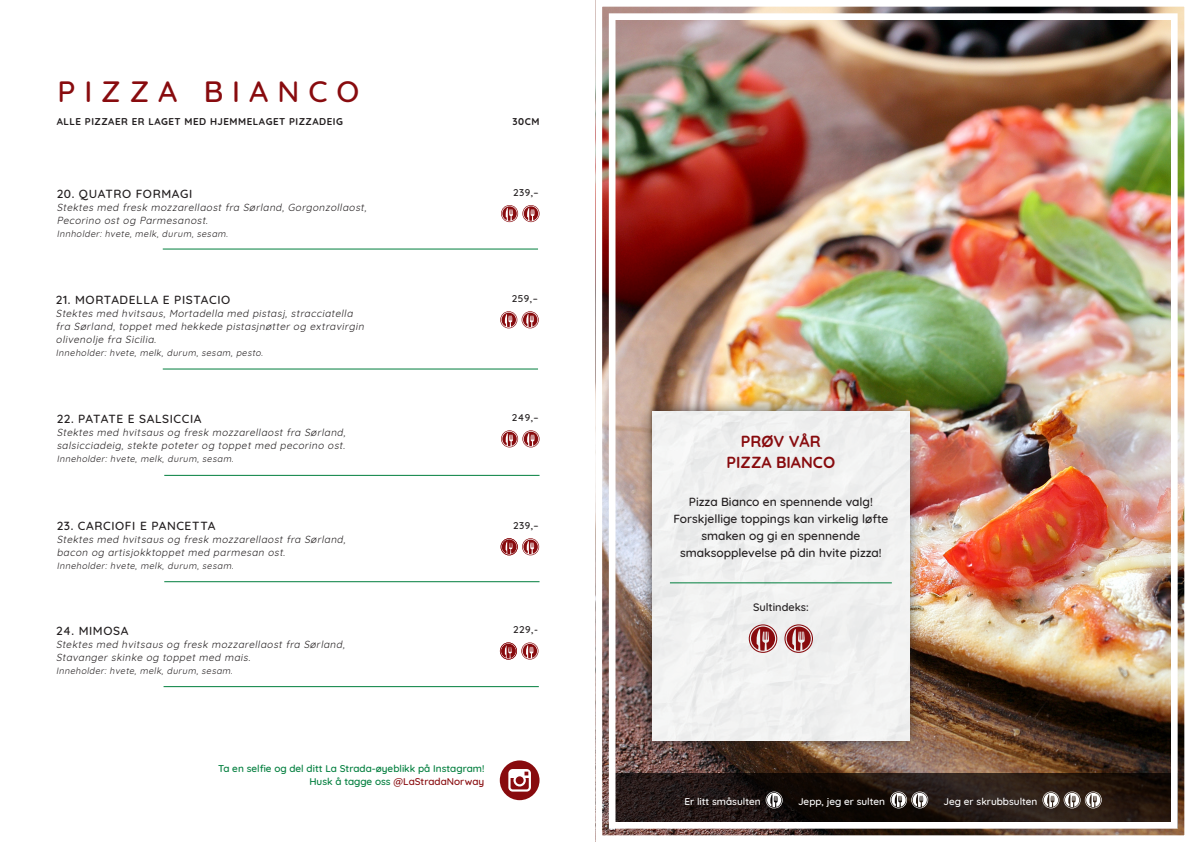
<style>
.page{position:relative;width:1191px;height:842px;background:#fff}
.page>*{position:absolute;margin:0;border:0;box-sizing:border-box;transform-origin:0 0}
.t1{font:500 30px "Quicksand";letter-spacing:.3em;color:#880b0e}
.t2{font:700 16px "Quicksand";color:#880b0e}
.Matrett{font:500 12px/17px "Quicksand";color:#231f20;text-align:center}
.Matrett-2{font:500 12px "Quicksand";letter-spacing:.05em;color:#231f20}
.t3{font:500 11px "Quicksand";color:#231f20}
.Beskrivelse{font:italic 10px/13px "Quicksand";color:#231f20}
.t4{font:500 10px "Quicksand";color:#fff}
.t5{font:500 10px "Quicksand";color:#007e3d}
.t6{font:500 10px "Quicksand";color:#880b0e}
.Pris{font:500 10px "Quicksand";letter-spacing:.05em;color:#231f20}
.Undertittel{font:700 9.8px "Quicksand";letter-spacing:.05em;color:#231f20}
.t7{font:italic 9px "Quicksand";color:#231f20}
.s1{color:#007e3d}
</style>
<div class="page">
<hr style="left:163px;top:249px;width:375px;height:1px;background:#007e3d">
<svg style="left:501px;top:205px;width:38px;height:17px"></svg>
<svg style="left:500px;top:311px;width:39px;height:17px"></svg>
<hr style="left:163px;top:369px;width:375px;height:1px;background:#007e3d">
<svg style="left:501px;top:430px;width:38px;height:17px"></svg>
<hr style="left:164px;top:475px;width:375px;height:1px;background:#007e3d">
<svg style="left:500px;top:538px;width:39px;height:17px"></svg>
<hr style="left:164px;top:581px;width:375px;height:1px;background:#007e3d">
<svg style="left:500px;top:642px;width:38px;height:17px"></svg>
<hr style="left:164px;top:686px;width:375px;height:1px;background:#007e3d">
<img style="left:595px;top:0;width:590px;height:842px">
<div style="left:609px;top:13px;width:568px;height:816px;border:7px solid #fff"></div>
<div style="left:639px;top:398px;width:283px;height:356px;background:#231f20;opacity:.75"></div>
<div style="left:652px;top:411px;width:257px;height:330px;background:#f0f1f1"></div>
<hr style="left:670px;top:582px;width:221px;height:1px;background:#007e3d">
<svg style="left:748px;top:624px;width:29px;height:29px"></svg>
<svg style="left:784px;top:624px;width:29px;height:29px"></svg>
<svg style="left:500px;top:760px;width:39px;height:40px"></svg>
<p class="t1" style="left:57px;top:67px;width:304px">PIZZA BIANCO</p>
<p class="Undertittel" style="left:57px;top:113px;width:288px">ALLE PIZZAER ER LAGET MED HJEMMELAGET PIZZADEIG</p>
<p class="Undertittel" style="left:512px;top:113px;width:28px">30CM</p>
<p class="Matrett-2" style="left:57px;top:184px;width:137px">20. QUATRO FORMAGI</p>
<p class="Beskrivelse" style="left:57px;top:200px;width:313px">Stektes med fresk mozzarellaost fra Sørland, Gorgonzollaost,<br>Pecorino ost og Parmesanost.</p>
<p class="t7" style="left:57px;top:227px;width:175px">Innholder: hvete, melk, durum, sesam.</p>
<p class="Pris" style="left:513px;top:184px;width:27px">239,–</p>
<p class="Matrett-2" style="left:56px;top:290px;width:176px">21. MORTADELLA E PISTACIO</p>
<p class="Pris" style="left:512px;top:291px;width:28px">259,–</p>
<p class="Beskrivelse" style="left:56px;top:306px;width:312px">Stektes med hvitsaus, Mortadella med pistasj, stracciatella fra Sørland, toppet med hekkede pistasj nøtter og extravirgin olivenolje fra Sicilia.</p>
<p class="t7" style="left:56px;top:346px;width:211px">Inneholder: hvete, melk, durum, sesam, pesto.</p>
<p class="Matrett-2" style="left:57px;top:409px;width:146px">22. PATATE E SALSICCIA</p>
<p class="Beskrivelse" style="left:57px;top:425px;width:293px">Stektes med hvitsaus og fresk mozzarellaost fra Sørland, salsicciadeig, stekte poteter og toppet med pecorino ost.</p>
<p class="t7" style="left:57px;top:452px;width:180px">Inneholder: hvete, melk, durum, sesam.</p>
<p class="Matrett-2" style="left:57px;top:516px;width:160px">23. CARCIOFI E PANCETTA</p>
<p class="Beskrivelse" style="left:57px;top:532px;width:293px">Stektes med hvitsaus og fresk mozzarellaost fra Sørland, bacon og artisjokktoppet med parmesan ost.</p>
<p class="t7" style="left:57px;top:559px;width:180px">Inneholder: hvete, melk, durum, sesam.</p>
<p class="Matrett-2" style="left:56px;top:621px;width:74px">24. MIMOSA</p>
<p class="Beskrivelse" style="left:56px;top:636px;width:293px">Stektes med hvitsaus og fresk mozzarellaost fra Sørland,</p>
<p class="Beskrivelse" style="left:56px;top:649px;width:198px">Stavanger skinke og toppet med mais.</p>
<p class="t7" style="left:56px;top:663px;width:180px">Inneholder: hvete, melk, durum, sesam.</p>
<p class="Pris" style="left:512px;top:410px;width:28px">249,–</p>
<p class="Pris" style="left:513px;top:518px;width:27px">239,–</p>
<p class="Pris" style="left:513px;top:622px;width:26px">229,-</p>
<p class="t5" style="left:218px;top:760px;width:268px">Ta en selfie og del ditt La Strada-øyeblikk på Instagram!</p>
<p class="t6" style="left:309px;top:773px;width:176px"><span class="s1">Husk å tagge oss</span> @LaStradaNorway</p>
<p class="t2" style="left:741px;top:428px;width:81px">PRØV VÅR</p>
<p class="t2" style="left:726px;top:449px;width:110px">PIZZA BIANCO</p>
<p class="Matrett" style="left:689px;top:492px;width:185px">Pizza Bianco en spennende valg!</p>
<p class="Matrett" style="left:673px;top:509px;width:216px">Forskjellige toppings kan virkelig løfte smaken og gi en spennende</p>
<p class="Matrett" style="left:680px;top:543px;width:203px">smaksopplevelse på din hvite pizza!</p>
<p class="t3" style="left:753px;top:598px;width:57px">Sultindeks:</p>
<p class="t4" style="left:684px;top:793px;width:78px">Er litt småsulten</p>
<p class="t4" style="left:798px;top:793px;width:89px">Jepp, jeg er sulten</p>
<p class="t4" style="left:943px;top:793px;width:95px">Jeg er skrubbsulten</p>
</div>
